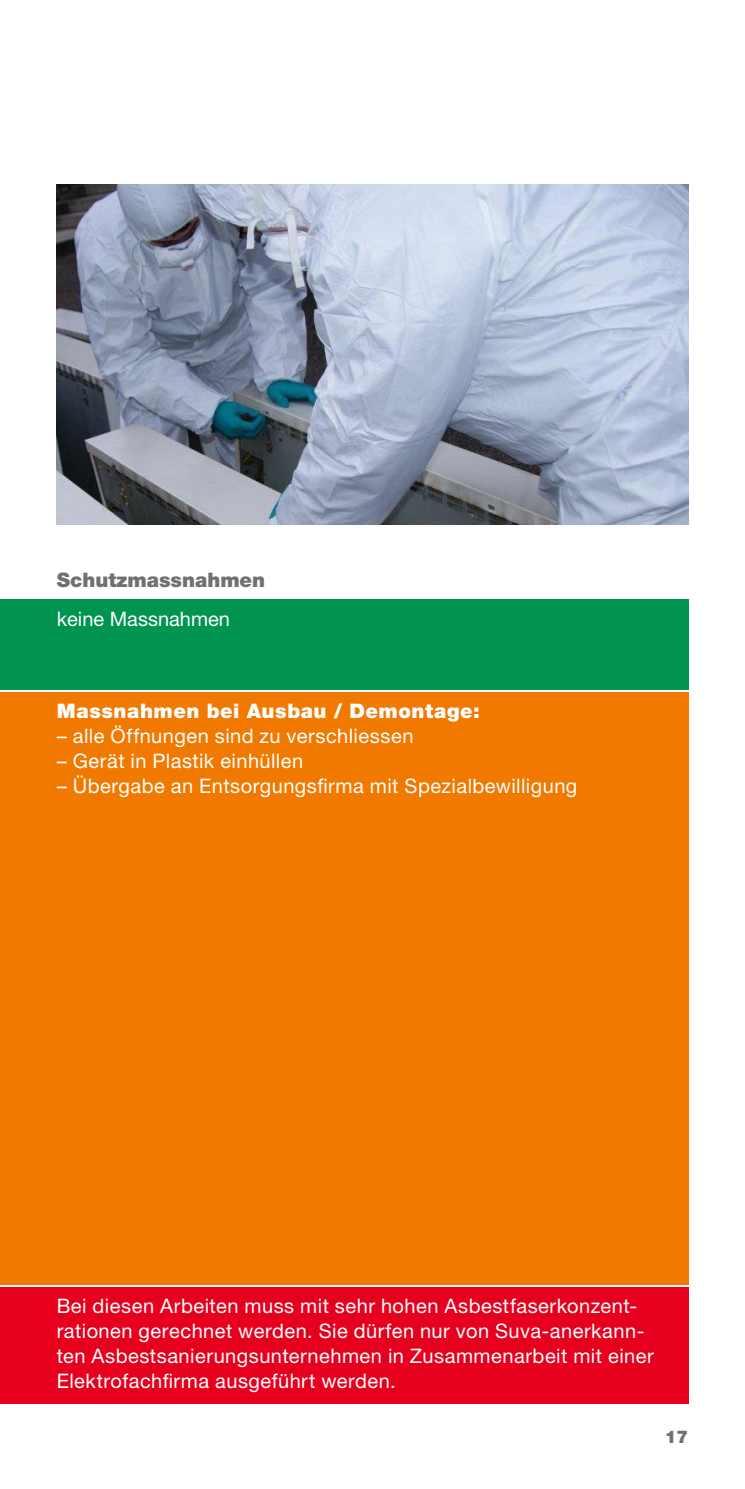
<style>
.page{position:relative;width:745px;height:1489px;background:#fff}
.page>*{position:absolute;margin:0;border:0;box-sizing:border-box;transform-origin:0 0}
.t1{font:20px/25px "Helvetica Neue LT Std";letter-spacing:.025em;color:#fff}
.t2{font:900 20px "Helvetica Neue LT Std";letter-spacing:.03em;color:#fff}
.t3{font:900 20px "Helvetica Neue LT Std";color:#6f7070}
.t4{font:20px "Helvetica Neue LT Std";color:#fff}
.t5{font:900 17.5px "Helvetica Neue LT Std";color:#6f7070}
</style>
<div class="page">
<div style="left:0;top:1286px;width:687px;height:117px;background:#e7001d"></div>
<div style="left:0;top:692px;width:687px;height:592px;background:#f17900"></div>
<div style="left:0;top:599px;width:687px;height:90px;background:#009450"></div>
<img style="left:56px;top:184px;width:631px;height:340px">
<p class="t3" style="left:57px;top:568px;width:210px">Schutzmassnahmen</p>
<p class="t4" style="left:57px;top:607px;width:175px">keine Massnahmen</p>
<p class="t2" style="left:57px;top:698px;width:424px">Massnahmen bei Ausbau / Demontage:</p>
<p class="t1" style="left:57px;top:722px;width:358px">– alle Öffnungen sind zu verschliessen</p>
<p class="t1" style="left:57px;top:747px;width:248px">– Gerät in Plastik einhüllen</p>
<p class="t1" style="left:57px;top:772px;width:521px">– Übergabe an Entsorgungsfirma mit Spezialbewilligung</p>
<p class="t1" style="left:57px;top:1292px;width:598px">Bei diesen Arbeiten muss mit sehr hohen Asbestfaserkonzent&shy;rationen gerechnet werden. Sie dürfen nur von Suva-anerkann&shy;ten Asbestsanierungsunternehmen in Zusammenarbeit mit einer Elektrofachfirma ausgeführt werden.</p>
<p class="t5" style="left:664px;top:1426px;width:25px">17</p>
</div>
